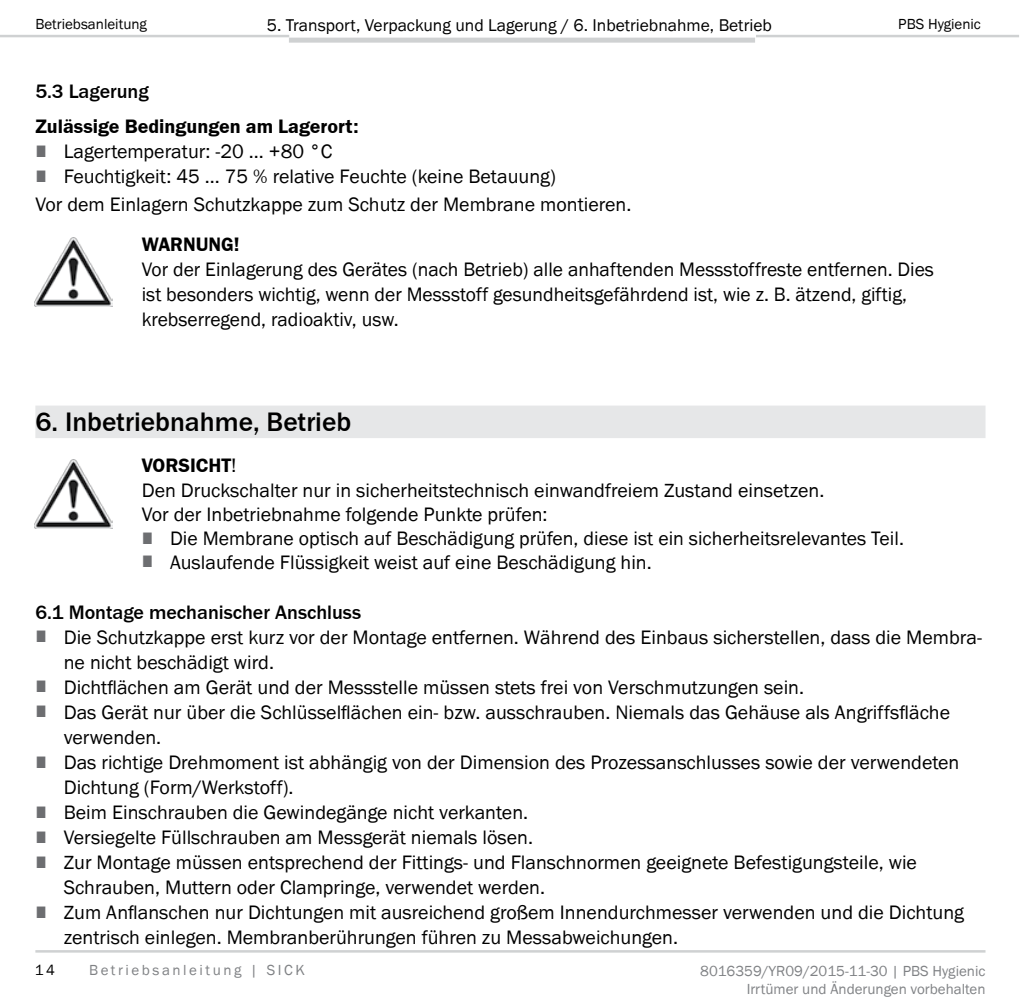
<style>
.page{position:relative;width:1021px;height:1007px;background:#fff}
.page>*{position:absolute;margin:0;border:0;box-sizing:border-box;transform-origin:0 0}
.t1{font:500 27.5px "SICK Franklin";color:#000}
.t2{font:20px/25px "SICK Franklin";color:#000}
.t3{font:500 20px "SICK Franklin";color:#000}
.t4{font:700 20px "SICK Franklin";color:#000}
.t5{font:17.5px "SICK Franklin";color:#000}
.t6{font:15px/18px "SICK Franklin";color:#808285;text-align:right}
.t7{font:15px "SICK Franklin";color:#000}
.t8{font:15px "SICK Franklin";letter-spacing:.17em;color:#808285}
.s1{font-size:17px;color:#6d6e71}
.s2{font-weight:700}
</style>
<div class="page">
<hr style="left:35px;top:949px;width:950px;height:3px;background:#cfd1d2">
<hr style="left:0;top:35px;width:289px;height:2px;background:#cfd1d2">
<hr style="left:756px;top:35px;width:263px;height:2px;background:#cfd1d2">
<div style="left:35px;top:405px;width:950px;height:33px;background:#e6e7e8"></div>
<img style="left:35px;top:238px;width:78px;height:69px">
<img style="left:35px;top:459px;width:78px;height:69px">
<svg style="left:261px;top:35px;width:517px;height:8px"></svg>
<p class="t7" style="left:35px;top:14px;width:113px">Betriebsanleitung</p>
<p class="t7" style="left:898px;top:14px;width:84px">PBS Hygienic</p>
<p class="t5" style="left:267px;top:14px;width:506px">5. Transport, Verpackung und Lagerung / 6. Inbetriebnahme, Betrieb</p>
<p class="t3" style="left:35px;top:79px;width:115px">5.3 Lagerung</p>
<p class="t4" style="left:35px;top:114px;width:325px">Zulässige Bedingungen am Lagerort:</p>
<p class="t2" style="left:35px;top:139px;width:298px"><span class="s1">■</span> Lagertemperatur: -20 ... +80 °C</p>
<p class="t2" style="left:35px;top:163px;width:597px;line-height:27.5px"><span class="s1">■</span> Feuchtigkeit: 45 ... 75 % relative Feuchte (keine Betauung)<br>Vor dem Einlagern Schutzkappe zum Schutz der Membrane montieren.</p>
<p class="t4" style="left:142px;top:232px;width:99px">WARNUNG!</p>
<p class="t2" style="left:142px;top:257px;width:793px">Vor der Einlagerung des Gerätes (nach Betrieb) alle anhaftenden Messstoffreste entfernen. Dies ist besonders wichtig, wenn der Messstoff gesundheitsgefährdend ist, wie z. B. ätzend, giftig, krebserregend, radioaktiv, usw.</p>
<h1 class="t1" style="left:35px;top:405px;width:317px">6. Inbetriebnahme, Betrieb</h1>
<p class="t2" style="left:142px;top:453px;width:684px;line-height:24.2px"><span class="s2">VORSICHT</span>!<br>Den Druckschalter nur in sicherheitstechnisch einwandfreiem Zustand einsetzen.<br>Vor der Inbetriebnahme folgende Punkte prüfen:</p>
<p class="t2" style="left:142px;top:526px;width:763px"><span class="s1">■</span> Die Membrane optisch auf Beschädigung prüfen, diese ist ein sicherheitsrelevantes Teil.</p>
<p class="t2" style="left:142px;top:549px;width:511px"><span class="s1">■</span> Auslaufende Flüssigkeit weist auf eine Beschädigung hin.</p>
<p class="t3" style="left:35px;top:599px;width:327px">6.1 Montage mechanischer Anschluss</p>
<p class="t2" style="left:64px;top:624px;width:919px;text-indent:-28px"><span class="s1">■</span> Die Schutzkappe erst kurz vor der Montage entfernen. Während des Einbaus sicherstellen, dass die Membra&shy;ne nicht beschädigt wird.</p>
<p class="t2" style="left:35px;top:674px;width:770px"><span class="s1">■</span> Dichtflächen am Gerät und der Messstelle müssen stets frei von Verschmutzungen sein.</p>
<p class="t2" style="left:64px;top:699px;width:887px;text-indent:-28px"><span class="s1">■</span> Das Gerät nur über die Schlüsselflächen ein- bzw. ausschrauben. Niemals das Gehäuse als Angriffsfläche verwenden.</p>
<p class="t2" style="left:64px;top:749px;width:897px;text-indent:-28px"><span class="s1">■</span> Das richtige Drehmoment ist abhängig von der Dimension des Prozessanschlusses sowie der verwendeten<br>Dichtung (Form/Werkstoff).</p>
<p class="t2" style="left:35px;top:799px;width:494px"><span class="s1">■</span> Beim Einschrauben die Gewindegänge nicht verkanten.</p>
<p class="t2" style="left:35px;top:824px;width:499px"><span class="s1">■</span> Versiegelte Füllschrauben am Messgerät niemals lösen.</p>
<p class="t2" style="left:64px;top:849px;width:854px;text-indent:-28px"><span class="s1">■</span> Zur Montage müssen entsprechend der Fittings- und Flanschnormen geeignete Befestigungsteile, wie<br>Schrauben, Muttern oder Clampringe, verwendet werden.</p>
<p class="t2" style="left:64px;top:899px;width:901px;text-indent:-28px"><span class="s1">■</span> Zum Anflanschen nur Dichtungen mit ausreichend großem Innendurchmesser verwenden und die Dichtung zentrisch einlegen. Membranberührungen führen zu Messabweichungen.</p>
<p class="t7" style="left:35px;top:960px;width:22px">14</p>
<p class="t8" style="left:89px;top:960px;width:217px">Betriebsanleitung | SICK</p>
<p class="t6" style="left:700px;top:961px;width:287px">8016359/YR09/2015-11-30 | PBS Hygienic<br>Irrtümer und Änderungen vorbehalten</p>
</div>
